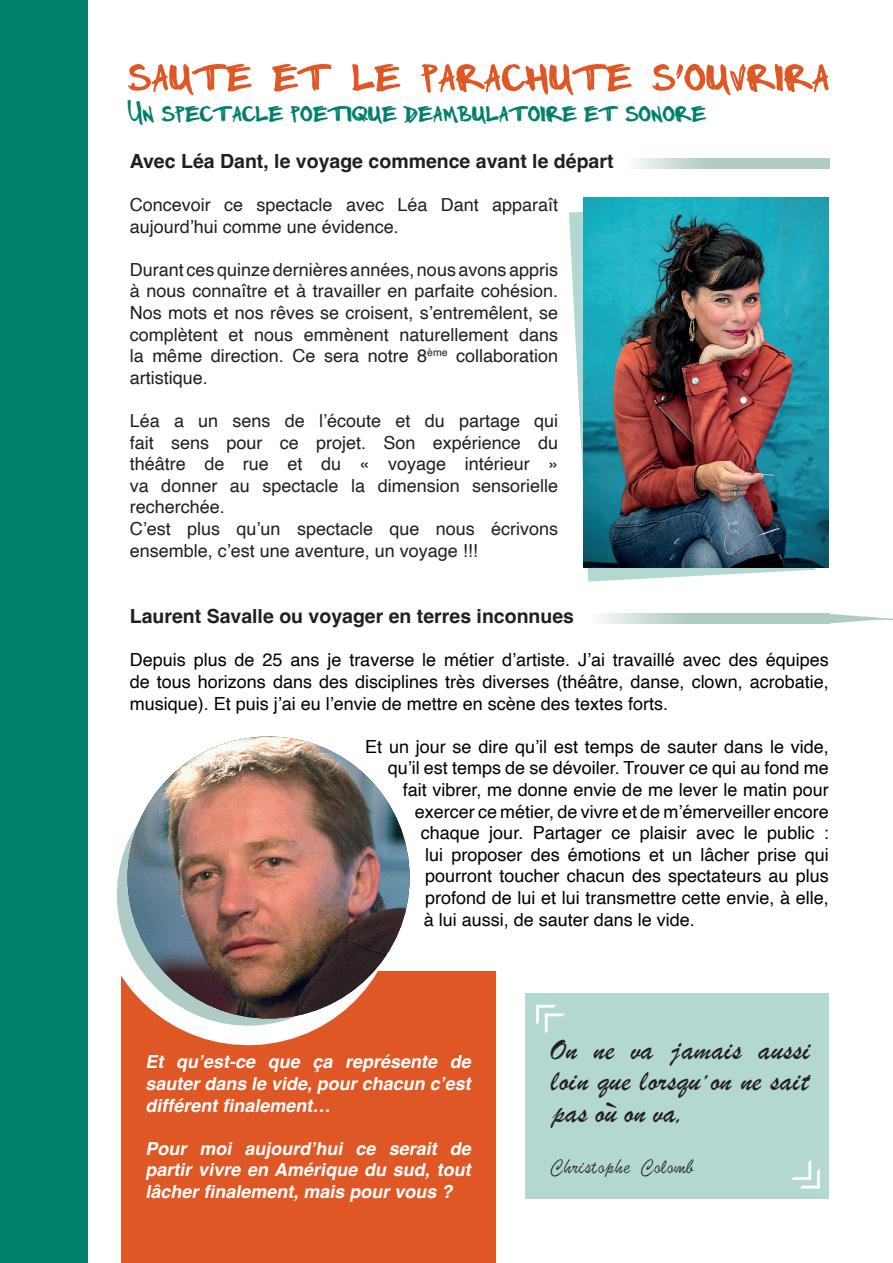
<style>
.page{position:relative;width:893px;height:1263px;background:#fff}
.page>*{position:absolute;margin:0;border:0;box-sizing:border-box;transform-origin:0 0}
.t1{font:52.05px "Twin Marker";color:#df5725}
.t2{font:700 30.6px/31.5px "ST Xingkai SC";color:#231f20;text-align:justify}
.t3{font:30px "Twin Marker";color:#007f6a}
.t4{font:300 21.45px "ST Xingkai SC";color:#231f20}
.t5{font:700 19.5px "Helvetica";color:#231f20}
.t6{font:18px/21.6px "Helvetica";color:#000;text-align:justify}
.t7{font:18px/21.6px "Helvetica";color:#231f20}
.t8{font:italic 700 18px/21.6px "Helvetica";color:#fff;text-align:justify}
</style>
<div class="page">
<div style="left:525px;top:993px;width:304px;height:206px;background:#b3d8d2"></div>
<div style="left:121px;top:972px;width:374px;height:291px;background:#df5725"></div>
<svg style="left:116px;top:740px;width:287px;height:306px"></svg>
<svg style="left:569px;top:201px;width:246px;height:381px"></svg>
<div style="left:0;top:0;width:88px;height:1263px;background:#007f6a"></div>
<img style="left:584px;top:198px;width:244px;height:369px">
<img style="left:128px;top:736px;width:282px;height:282px;border-radius:141px">
<svg style="left:634px;top:159px;width:195px;height:9px;background:#bbd3ce"></svg>
<svg style="left:599px;top:614px;width:224px;height:9px;background:#bbd3ce"></svg>
<svg style="left:823px;top:613px;width:70px;height:11px"></svg>
<p class="t1" style="left:128px;top:43px;width:703px">saute et le parachute s,ouvrira</p>
<p class="t3" style="left:128px;top:95px;width:580px">Un spectacle poetique deambulatoire et sonore</p>
<p class="t5" style="left:130px;top:149px;width:485px">Avec Léa Dant, le voyage commence avant le départ</p>
<p class="t7" style="left:130px;top:194px;width:430px">Concevoir ce spectacle avec Léa Dant apparaît aujourd’hui comme une évidence.</p>
<p class="t7" style="left:130px;top:259px;width:430px;text-align:justify">Durant ces quinze dernières années, nous avons appris à nous connaître et à travailler en parfaite cohésion.<br>Nos mots et nos rêves se croisent, s’entremêlent, se complètent et nous emmènent naturellement dans la même direction. Ce sera notre 8<sup>ème</sup> collaboration artistique.</p>
<p class="t7" style="left:130px;top:410px;width:430px;text-align:justify">Léa a un sens de l’écoute et du partage qui fait sens pour ce projet. Son expérience du théâtre de rue et du « voyage intérieur » va donner au spectacle la dimension sensorielle recherchée.</p>
<p class="t7" style="left:130px;top:518px;width:430px">C’est plus qu’un spectacle que nous écrivons ensemble, c’est une aventure, un voyage !!!</p>
<p class="t5" style="left:130px;top:604px;width:446px">Laurent Savalle ou voyager en terres inconnues</p>
<p class="t6" style="left:130px;top:650px;width:700px">Depuis plus de 25 ans je traverse le métier d’artiste. J’ai travaillé avec des équipes de tous horizons dans des disciplines très diverses (théâtre, danse, clown, acrobatie, musique). Et puis j’ai eu l’envie de mettre en scène des textes forts.</p>
<p class="t6" style="left:365px;top:736px;width:465px">Et un jour se dire qu’il est temps de sauter dans le vide,</p>
<p class="t6" style="left:388px;top:758px;width:442px">qu’il est temps de se dévoiler. Trouver ce qui au fond me</p>
<p class="t6" style="left:403px;top:779px;width:427px">fait vibrer, me donne envie de me lever le matin pour</p>
<p class="t6" style="left:415px;top:801px;width:415px">exercer ce métier, de vivre et de m’émerveiller encore</p>
<p class="t6" style="left:421px;top:823px;width:410px">chaque jour. Partager ce plaisir avec le public :</p>
<p class="t6" style="left:425px;top:844px;width:405px">lui proposer des émotions et un lâcher prise qui</p>
<p class="t6" style="left:425px;top:866px;width:405px">pourront toucher chacun des spectateurs au plus</p>
<p class="t6" style="left:425px;top:887px;width:405px">profond de lui et lui transmettre cette envie, à elle,</p>
<p class="t6" style="left:424px;top:909px;width:273px">à lui aussi, de sauter dans le vide.</p>
<p class="t8" style="left:145px;top:1053px;width:331px">Et qu’est-ce que ça représente de sauterdans le vide,pourchacun c’est différentfinalement…</p>
<p class="t8" style="left:145px;top:1140px;width:331px">Pour moi aujourd’hui ce serait de partir vivre en Amérique du sud, tout lâcherfinalement,mais pourvous ?</p>
<p class="t2" style="left:551px;top:1035px;width:262px">On ne va jamais aussi loin que lorsqu,on ne sait pas où on va,</p>
<p class="t4" style="left:551px;top:1153px;width:146px">Christophe Colomb</p>
</div>
